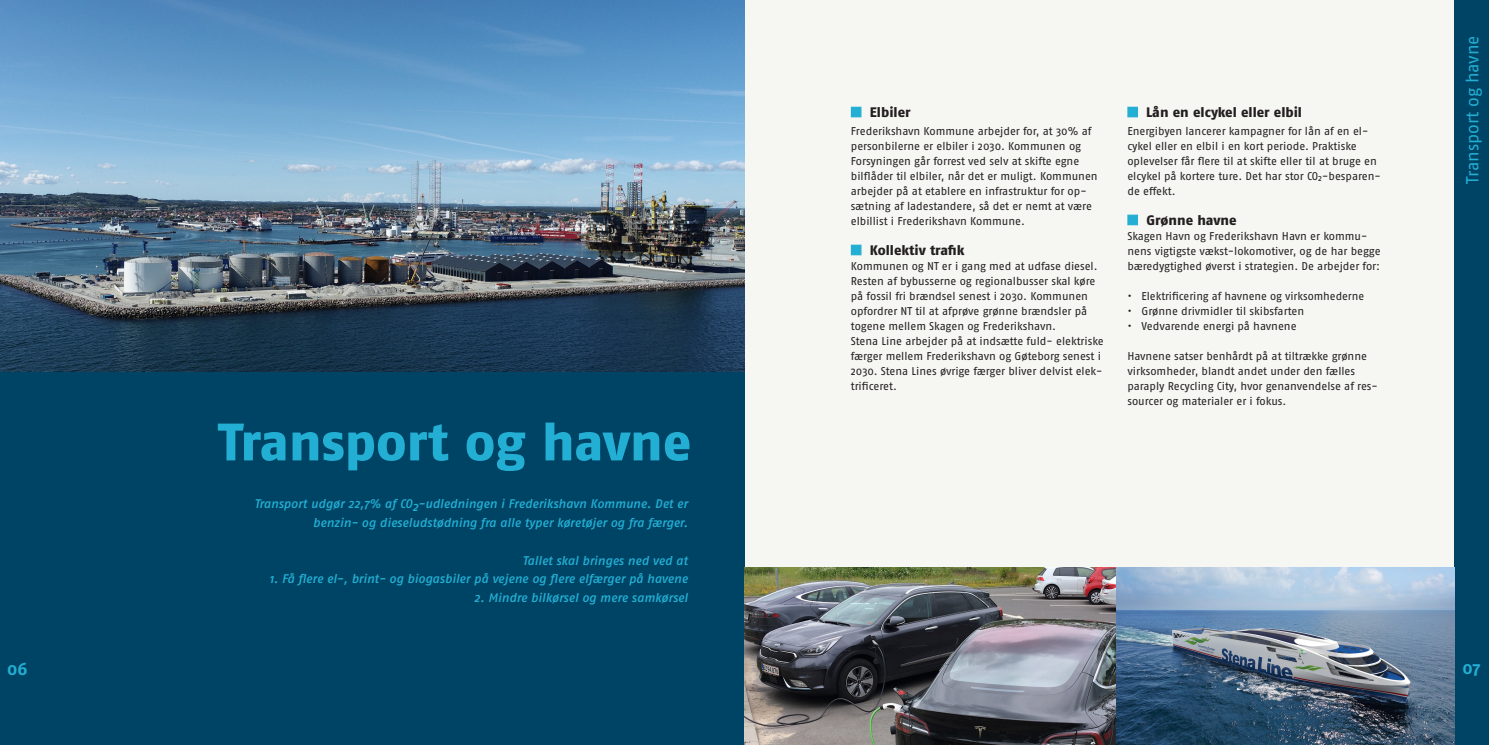
<style>
.page{position:relative;width:1489px;height:745px;background:#fff}
.page>*{position:absolute;margin:0;border:0;box-sizing:border-box;transform-origin:0 0}
.Overskrift{font:800 52.5px "Fago Pro";letter-spacing:-.005em;color:#23afd4}
.Overskrift-2{font:17.5px "Fago Pro";color:#23afd4}
.Overskrift-3{font:700 17.5px "Fago Pro";color:#23afd4}
.Mellemrubrik{font:800 13.75px "Fago Pro";color:#231f20}
.Tabeltekst{font:italic 500 12.5px/18.8px "Fago Pro";letter-spacing:-.005em;color:#23afd4;text-align:right}
.Brødtekst{font:11.25px/15px "Fago Pro";letter-spacing:-.005em;color:#231f20}
</style>
<div class="page">
<div style="left:745px;top:0;width:743px;height:581px;background:#f6f6f3"></div>
<div style="left:1127px;top:107px;width:10px;height:10px;background:#23afd4;border:1px solid #23afd4"></div>
<div style="left:1127px;top:214px;width:10px;height:11px;background:#23afd4;border:1px solid #23afd4"></div>
<img style="left:0;top:0;width:744px;height:372px">
<div style="left:850px;top:107px;width:11px;height:10px;background:#23afd4;border:1px solid #23afd4"></div>
<div style="left:850px;top:244px;width:11px;height:11px;background:#23afd4;border:1px solid #23afd4"></div>
<div style="left:0;top:372px;width:744px;height:372px;background:#004465"></div>
<div style="left:1453px;top:0;width:35px;height:744px;background:#004465"></div>
<img style="left:744px;top:567px;width:372px;height:177px">
<img style="left:1116px;top:567px;width:337px;height:177px">
<p class="Overskrift-3" style="left:7px;top:657px;width:22px">06</p>
<p class="Overskrift" style="left:217px;top:410px;width:475px">Transport og havne</p>
<p class="Tabeltekst" style="left:254px;top:494px;width:435px">Transport udgør 22,7% af CO2-udledningen i Frederikshavn Kommune. Det er benzin- og dieseludstødning fra alle typer køretøjer og fra færger.</p>
<p class="Tabeltekst" style="left:522px;top:550px;width:167px">Tallet skal bringes ned ved at</p>
<p class="Tabeltekst" style="left:269px;top:569px;width:420px">1. Få flere el-, brint- og biogasbiler på vejene og flere elfærger på havene</p>
<p class="Tabeltekst" style="left:474px;top:588px;width:215px">2. Mindre bilkørsel og mere samkørsel</p>
<p class="Mellemrubrik" style="left:870px;top:104px;width:42px">Elbiler</p>
<p class="Brødtekst" style="left:850px;top:124px;width:248px">Frederikshavn Kommune arbejder for, at 30% af personbilerne er elbiler i 2030. Kommunen og Forsyningen går forrest ved selv at skifte egne bilflåder til elbiler, når det er muligt. Kommunen arbejder på at etablere en infrastruktur for op&shy;sætning af ladestandere, så det er nemt at være elbillist i Frederikshavn Kommune.</p>
<p class="Mellemrubrik" style="left:870px;top:242px;width:96px">Kollektiv trafik</p>
<p class="Brødtekst" style="left:850px;top:259px;width:248px">Kommunen og NT er i gang med at udfase diesel.<br>Resten af bybusserne og regionalbusser skal køre på fossil fri brændsel senest i 2030. Kommunen opfordrer NT til at afprøve grønne brændsler på togene mellem Skagen og Frederikshavn.</p>
<p class="Brødtekst" style="left:850px;top:334px;width:254px">Stena Line arbejder på at indsætte fuld- elektriske færger mellem Frederikshavn og Gøteborg senest i 2030. Stena Lines øvrige færger bliver delvist elek&shy;trificeret.</p>
<p class="Mellemrubrik" style="left:1145px;top:104px;width:157px">Lån en elcykel eller elbil</p>
<p class="Brødtekst" style="left:1127px;top:124px;width:255px">Energibyen lancerer kampagner for lån af en el&shy;cykel eller en elbil i en kort periode. Praktiske oplevelser får flere til at skifte eller til at bruge en elcykel på kortere ture. Det har stor CO<sub>2</sub>-besparen&shy;de effekt.</p>
<p class="Mellemrubrik" style="left:1146px;top:212px;width:92px">Grønne havne</p>
<p class="Brødtekst" style="left:1127px;top:229px;width:255px">Skagen Havn og Frederikshavn Havn er kommu&shy;nens vigtigste vækst-lokomotiver, og de har begge bæredygtighed øverst i strategien. De arbejder for:</p>
<p class="Brødtekst" style="left:1127px;top:289px;width:238px">• Elektrificering af havnene og virksomhederne</p>
<p class="Brødtekst" style="left:1127px;top:304px;width:178px">• Grønne drivmidler til skibsfarten</p>
<p class="Brødtekst" style="left:1127px;top:319px;width:171px">• Vedvarende energi på havnene</p>
<p class="Brødtekst" style="left:1127px;top:349px;width:252px">Havnene satser benhårdt på at tiltrække grønne virksomheder, blandt andet under den fælles paraply Recycling City, hvor genanvendelse af res&shy;sourcer og materialer er i fokus.</p>
<p class="Overskrift-2" style="left:1461px;top:183px;width:149px;rotate:-90deg">Transport og havne</p>
<p class="Overskrift-3" style="left:1462px;top:656px;width:19px">07</p>
</div>
